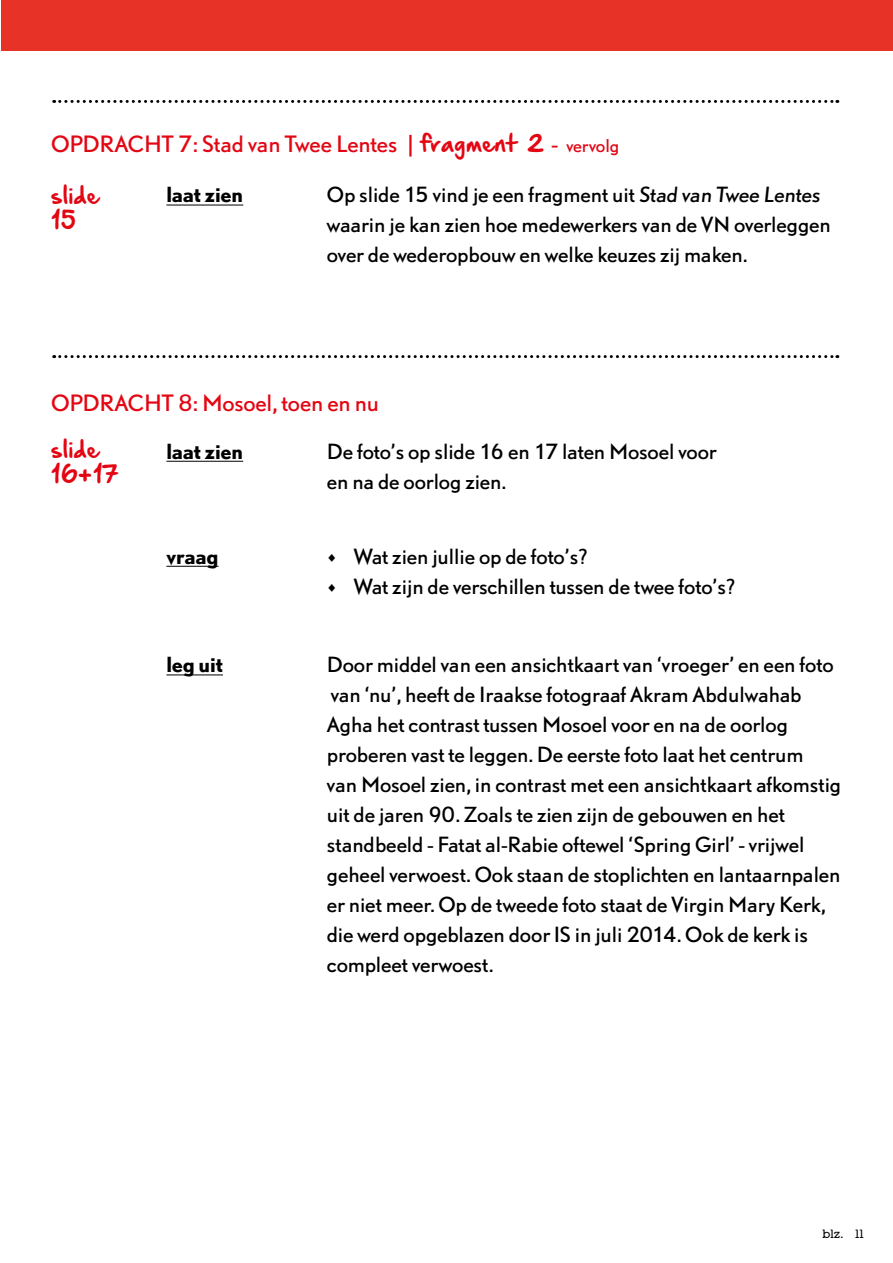
<style>
.page{position:relative;width:893px;height:1263px;background:#fff}
.page>*{position:absolute;margin:0;border:0;box-sizing:border-box;transform-origin:0 0}
.t1{font:21px "DTL Nobel T";letter-spacing:-.01em;color:#e30613}
.t2{font:21px/25.2px "Hand Of Sean Demo";color:#e30613}
.t3{font:19.5px/30px "DTL Nobel T";letter-spacing:-.005em;color:#000}
.t4{font:700 19.5px "DTL Nobel T";letter-spacing:-.01em;color:#000}
.t5{font:12px "Zolano Serif BTN Bold";color:#000}
.s1{font-family:"Hand Of Sean Demo"}
.s2{font-size:16.5px}
</style>
<div class="page">
<div style="left:1px;top:1px;width:891px;height:50px;background:#e73228"></div>
<hr style="left:166px;top:461px;width:77px;height:1px;background:#000">
<hr style="left:166px;top:566px;width:52px;height:1px;background:#000">
<svg style="left:54px;top:100px;width:784px;height:3px"></svg>
<svg style="left:54px;top:355px;width:784px;height:3px"></svg>
<hr style="left:166px;top:205px;width:77px;height:1px;background:#000">
<hr style="left:166px;top:675px;width:57px;height:1px;background:#000">
<p class="t1" style="left:51px;top:129px;width:570px">OPDRACHT 7: Stad van Twee Lentes | <span class="s1">fragment 2</span> - <span class="s2">vervolg</span></p>
<p class="t2" style="left:51px;top:184px;width:50px">slide</p>
<p class="t4" style="left:166px;top:181px;width:78px">laat zien</p>
<p class="t2" style="left:51px;top:209px;width:26px">15</p>
<p class="t3" style="left:327px;top:179px;width:505px">Op slide 15 vind je een fragment uit Stad van Twee Lentes waarin je kan zien hoe medewerkers van de VN overleggen over de wederopbouw en welke keuzes zij maken.</p>
<p class="t1" style="left:51px;top:389px;width:330px">OPDRACHT 8: Mosoel, toen en nu</p>
<p class="t2" style="left:51px;top:438px;width:69px">slide<br>16+17</p>
<p class="t3" style="left:327px;top:435px;width:391px">De foto’s op slide 16 en 17 laten Mosoel voor en na de oorlog zien.</p>
<p class="t4" style="left:166px;top:438px;width:78px">laat zien</p>
<p class="t4" style="left:166px;top:543px;width:54px">vraag</p>
<p class="t4" style="left:166px;top:651px;width:58px">leg uit</p>
<p class="t3" style="left:327px;top:540px;width:263px">• Wat zien jullie op de foto’s?</p>
<p class="t3" style="left:327px;top:570px;width:411px">• Wat zijn de verschillen tussen de twee foto’s?</p>
<p class="t3" style="left:327px;top:649px;width:516px">Door middel van een ansichtkaart van ‘vroeger’ en een foto van ‘nu’, heeft de Iraakse fotograaf Akram Abdulwahab Agha het contrast tussen Mosoel voor en na de oorlog proberen vast te leggen. De eerste foto laat het centrum<br>van Mosoel zien, in contrast met een ansichtkaart afkomstig uit de jaren 90. Zoals te zien zijn de gebouwen en het standbeeld - Fatat al-Rabie oftewel ‘Spring Girl’ - vrijwel geheel verwoest. Ook staan de stoplichten en lantaarnpalen er niet meer. Op de tweede foto staat de Virgin Mary Kerk, die werd opgeblazen door IS in juli 2014. Ook de kerk is compleet verwoest.</p>
<p class="t5" style="left:823px;top:1227px;width:43px">blz. 11</p>
</div>
